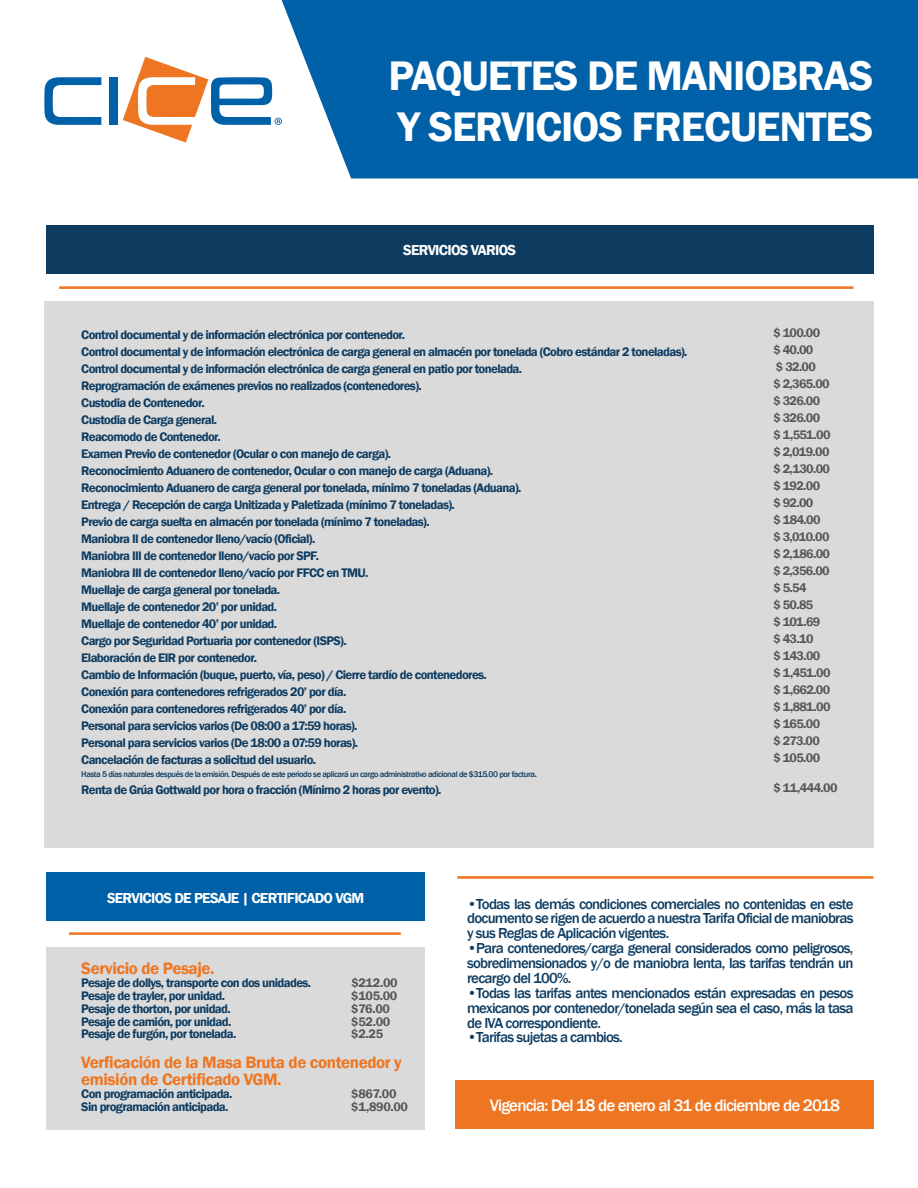
<style>
.page{position:relative;width:918px;height:1188px;background:#fff}
.page>*{position:absolute;margin:0;border:0;box-sizing:border-box;transform-origin:0 0}
.t1{font:600 42.45px/51px "Franklin Gothic";letter-spacing:-.025em;color:#fff}
.t2{font:600 16.95px/17px "Franklin Gothic";letter-spacing:-.025em;color:#ee7622}
.t3{font:500 16.95px "Franklin Gothic";letter-spacing:-.05em;color:#fff}
.t4{font:500 14.85px/14.9px "Franklin Gothic";letter-spacing:-.05em;color:#0e3c61;text-align:justify}
.t5{font:600 14.85px "Franklin Gothic";letter-spacing:-.05em;color:#fff}
.t6{font:600 12.75px/17px "Franklin Gothic";letter-spacing:-.05em;color:#0e3c61}
.t7{font:600 12.75px/17px "Franklin Gothic";letter-spacing:-.05em;color:#575756}
.t8{font:500 8.55px "Franklin Gothic";letter-spacing:-.05em;color:#0e3c61}
.s1{font-weight:600}
</style>
<div class="page">
<div style="left:282px;top:0;width:636px;height:178px;background:#0060a8"></div>
<svg style="left:44px;top:77px;width:57px;height:48px"></svg>
<div style="left:109px;top:77px;width:8px;height:48px;background:#0060a8"></div>
<svg style="left:123px;top:57px;width:159px;height:86px"></svg>
<hr style="left:69px;top:932px;width:332px;height:3px;background:#ee7622">
<div style="left:46px;top:873px;width:379px;height:48px;background:#0060a8"></div>
<div style="left:46px;top:947px;width:379px;height:183px;background:#dadada"></div>
<div style="left:44px;top:302px;width:829px;height:546px;background:#dadada"></div>
<div style="left:46px;top:225px;width:827px;height:49px;background:#0e3c61"></div>
<hr style="left:59px;top:286px;width:794px;height:3px;background:#ee7622">
<hr style="left:457px;top:876px;width:416px;height:3px;background:#ee7622">
<div style="left:455px;top:1080px;width:418px;height:49px;background:#ee7622"></div>
<h1 class="t1" style="left:388px;top:51px;width:487px">PAQUETES DE MANIOBRAS<br>Y SERVICIOS FRECUENTES</h1>
<p class="t5" style="left:403px;top:241px;width:114px">SERVICIOS VARIOS</p>
<p class="t6" style="left:81px;top:326px;width:608px">Control documental y de información electrónica por contenedor.<br>Control documental y de información electrónica de carga general en almacén por tonelada (Cobro estándar 2 toneladas).<br>Control documental y de información electrónica de carga general en patio por tonelada.<br>Reprogramación de exámenes previos no realizados (contenedores).<br>Custodia de Contenedor.<br>Custodia de Carga general.<br>Reacomodo de Contenedor.<br>Examen Previo de contenedor (Ocular o con manejo de carga).<br>Reconocimiento Aduanero de contenedor, Ocular o con manejo de carga (Aduana).<br>Reconocimiento Aduanero de carga general por tonelada, mínimo 7 toneladas (Aduana).<br>Entrega / Recepción de carga Unitizada y Paletizada (mínimo 7 toneladas).<br>Previo de carga suelta en almacén por tonelada (mínimo 7 toneladas).<br>Maniobra II de contenedor lleno/vacío (Oficial).<br>Maniobra III de contenedor lleno/vacío por SPF.<br>Maniobra III de contenedor lleno/vacío por FFCC en TMU.<br>Muellaje de carga general por tonelada.<br>Muellaje de contenedor 20’ por unidad.<br>Muellaje de contenedor 40’ por unidad.<br>Cargo por Seguridad Portuaria por contenedor (ISPS).<br>Elaboración de EIR por contenedor.<br>Cambio de Información (buque, puerto, vía, peso) / Cierre tardío de contenedores.<br>Conexión para contenedores refrigerados 20’ por día.<br>Conexión para contenedores refrigerados 40’ por día.<br>Personal para servicios varios (De 08:00 a 17:59 horas).<br>Personal para servicios varios (De 18:00 a 07:59 horas).<br>Cancelación de facturas a solicitud del usuario.</p>
<p class="t8" style="left:81px;top:768px;width:457px">Hasta 5 días naturales después de la emisión. Después de este periodo se aplicará un cargo administrativo adicional de $315.00 por factura<span class="s1">.</span></p>
<p class="t6" style="left:81px;top:781px;width:362px">Renta de Grúa Gottwald por hora o fracción (Mínimo 2 horas por evento).</p>
<p class="t7" style="left:773px;top:325px;width:59px">$ 100.00 $ 40.00<br>$ 32.00<br>$ 2,365.00 $ 326.00 $ 326.00 $ 1,551.00 $ 2,019.00 $ 2,130.00 $ 192.00 $ 92.00<br>$ 184.00 $ 3,010.00 $ 2,186.00 $ 2,356.00 $ 5.54<br>$ 50.85<br>$ 101.69 $ 43.10<br>$ 143.00 $ 1,451.00 $ 1,662.00 $ 1,881.00 $ 165.00 $ 273.00 $ 105.00</p>
<p class="t7" style="left:773px;top:779px;width:66px">$ 11,444.00</p>
<p class="t5" style="left:107px;top:889px;width:259px">SERVICIOS DE PESAJE | CERTIFICADO VGM</p>
<h2 class="t2" style="left:81px;top:961px;width:135px">Servicio de Pesaje.</h2>
<p class="t6" style="left:81px;top:975px;width:231px">Pesaje de dollys, transporte con dos unidades.</p>
<p class="t7" style="left:351px;top:975px;width:48px">$212.00</p>
<p class="t6" style="left:81px;top:987px;width:145px">Pesaje de trayler, por unidad.</p>
<p class="t7" style="left:351px;top:987px;width:48px">$105.00</p>
<p class="t6" style="left:81px;top:1000px;width:151px">Pesaje de thorton, por unidad.</p>
<p class="t7" style="left:351px;top:1000px;width:40px">$76.00</p>
<p class="t6" style="left:81px;top:1013px;width:151px">Pesaje de camión, por unidad.</p>
<p class="t7" style="left:351px;top:1013px;width:41px">$52.00</p>
<p class="t6" style="left:81px;top:1026px;width:157px">Pesaje de furgón, por tonelada.</p>
<p class="t7" style="left:351px;top:1026px;width:33px">$2.25</p>
<h2 class="t2" style="left:81px;top:1054px;width:322px">Verficación de la Masa Bruta de contenedor y emisión de Certificado VGM.</h2>
<p class="t6" style="left:81px;top:1085px;width:153px">Con programación anticipada.</p>
<p class="t7" style="left:351px;top:1085px;width:47px">$867.00</p>
<p class="t6" style="left:81px;top:1098px;width:149px">Sin programación anticipada.</p>
<p class="t7" style="left:351px;top:1098px;width:58px">$1,890.00</p>
<p class="t4" style="left:467px;top:896px;width:388px">•Todas las demás condiciones comerciales no contenidas en este documento se rigen de acuerdo a nuestra Tarifa Oficial de maniobras y sus Reglas de Aplicación vigentes.</p>
<p class="t4" style="left:467px;top:941px;width:388px">•Para contenedores/carga general considerados como peligrosos, sobredimensionados y/o de maniobra lenta, las tarifas tendrán un recargo del 100%.</p>
<p class="t4" style="left:467px;top:986px;width:388px">•Todas las tarifas antes mencionados están expresadas en pesos mexicanos por contenedor/tonelada según sea el caso, más la tasa de IVA correspondiente.</p>
<p class="t4" style="left:467px;top:1030px;width:157px">•Tarifas sujetas a cambios.</p>
<h2 class="t3" style="left:490px;top:1095px;width:352px">Vigencia: Del 18 de enero al 31 de diciembre de 2018</h2>
</div>
